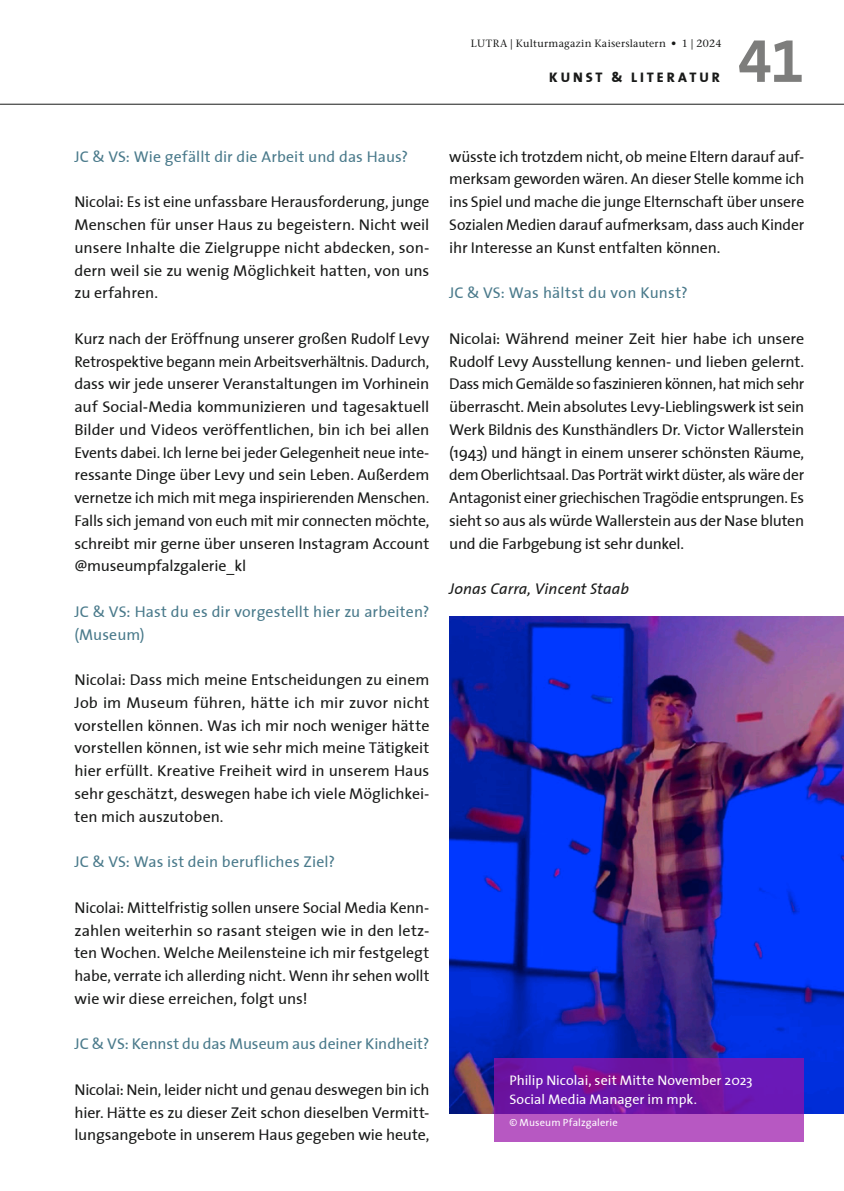
<style>
.page{position:relative;width:844px;height:1191px;background:#fff}
.page>*{position:absolute;margin:0;border:0;box-sizing:border-box;transform-origin:0 0}
.t1{font:61.25px "The Sans Bold Expert";color:#7d7d7c}
.t2{font:15.75px/22.8px "The Sans";letter-spacing:-.01em;color:#191a19;text-align:justify}
.t3{font:15.75px/22.8px "The Sans";letter-spacing:.005em;color:#4a7a8b}
.t4{font:italic 15.75px "The Sans";letter-spacing:.005em;color:#191a19}
.t5{font:14px/19.2px "The Sans";color:#fff}
.t6{font:800 14px "The Sans";letter-spacing:.21em;color:#191a19}
.t7{font:500 10.5px "Stone Serif Std";letter-spacing:.025em;color:#191a19}
.t8{font:10.5px "The Sans";letter-spacing:.01em;color:#fff}
</style>
<div class="page">
<img style="left:449px;top:617px;width:394px;height:496px">
<svg style="left:494px;top:1058px;width:310px;height:83px;background:#852ab0"></svg>
<hr style="left:0;top:104px;width:843px;height:1px;background:#191a19">
<p class="t7" style="left:471px;top:38px;width:252px">LUTRA | Kulturmagazin Kaiserslautern • 1 | 2024</p>
<p class="t6" style="left:549px;top:65px;width:172px">KUN ST &amp; LIT ERATUR</p>
<h1 class="t1" style="left:737px;top:10px;width:68px">41</h1>
<p class="t3" style="left:74px;top:144px;width:335px">JC &amp; VS: Wie gefällt dir die Arbeit und das Haus?</p>
<p class="t2" style="left:74px;top:190px;width:356px">Nicolai: Es ist eine unfassbare Herausforderung, junge Menschen für unser Haus zu begeistern. Nicht weil unsere Inhalte die Zielgruppe nicht abdecken, son&shy;dern weil sie zu wenig Möglichkeit hatten, von uns zu erfahren.</p>
<p class="t2" style="left:74px;top:326px;width:356px">Kurz nach der Eröffnung unserer großen Rudolf Levy Retrospektive begann mein Arbeitsverhältnis. Dadurch, dass wir jede unserer Veranstaltungen im Vorhinein auf Social-Media kommunizieren und tagesaktuell Bilder und Videos veröffentlichen, bin ich bei allen Events dabei. Ich lerne bei jeder Gelegenheit neue inte&shy;ressante Dinge über Levy und sein Leben. Außerdem vernetze ich mich mit mega inspirierenden Menschen.<br>Falls sich jemand von euch mit mir connecten möchte, schreibt mir gerne über unseren Instagram Account @museumpfalzgalerie_kl</p>
<p class="t3" style="left:74px;top:599px;width:356px">JC &amp; VS: Hast du es dir vorgestellt hier zu arbeiten? (Museum)</p>
<p class="t2" style="left:74px;top:668px;width:356px">Nicolai: Dass mich meine Entscheidungen zu einem Job im Museum führen, hätte ich mir zuvor nicht vorstellen können. Was ich mir noch weniger hätte vorstellen können, ist wie sehr mich meine Tätigkeit hier erfüllt. Kreative Freiheit wird in unserem Haus sehr geschätzt, deswegen habe ich viele Möglichkei&shy;ten mich auszutoben.</p>
<p class="t3" style="left:74px;top:850px;width:262px">JC &amp; VS: Was ist dein berufliches Ziel?</p>
<p class="t2" style="left:74px;top:895px;width:356px">Nicolai: Mittelfristig sollen unsere Social Media Kenn&shy;zahlen weiterhin so rasant steigen wie in den letz&shy;ten Wochen. Welche Meilensteine ich mir festgelegt habe, verrate ich allerding nicht. Wenn ihr sehen wollt wie wir diese erreichen, folgt uns!</p>
<p class="t3" style="left:74px;top:1032px;width:356px">JC &amp; VS: Kennst du das Museum aus deiner Kindheit?</p>
<p class="t2" style="left:74px;top:1077px;width:356px">Nicolai: Nein, leider nicht und genau deswegen bin ich hier. Hätte es zu dieser Zeit schon dieselben Vermitt&shy;lungsangebote in unserem Haus gegeben wie heute,</p>
<p class="t2" style="left:449px;top:144px;width:356px">wüsste ich trotzdem nicht, ob meine Eltern darauf auf&shy;merksam geworden wären. An dieser Stelle komme ich ins Spiel und mache die junge Elternschaft über unsere Sozialen Medien darauf aufmerksam, dass auch Kinder ihr Interesse an Kunst entfalten können.</p>
<p class="t3" style="left:449px;top:281px;width:240px">JC &amp; VS: Was hältst du von Kunst?</p>
<p class="t2" style="left:449px;top:326px;width:356px">Nicolai: Während meiner Zeit hier habe ich unsere Rudolf Levy Ausstellung kennen- und lieben gelernt.<br>Dass mich Gemälde so faszinieren können, hat mich sehr überrascht. Mein absolutes Levy-Lieblingswerk ist sein Werk Bildnis des Kunsthändlers Dr. Victor Wallerstein (1943) und hängt in einem unserer schönsten Räume, dem Oberlichtsaal. Das Porträt wirkt düster, als wäre der Antagonist einer griechischen Tragödie entsprungen. Es sieht so aus als würde Wallerstein aus der Nase bluten und die Farbgebung ist sehr dunkel.</p>
<p class="t4" style="left:449px;top:575px;width:181px">Jonas Carra, Vincent Staab</p>
<p class="t5" style="left:509px;top:1070px;width:245px">Philip Nicolai, seit Mitte November 2023<br>Social Media Manager im mpk.</p>
<p class="t8" style="left:509px;top:1114px;width:110px">© Museum Pfalzgalerie</p>
</div>
